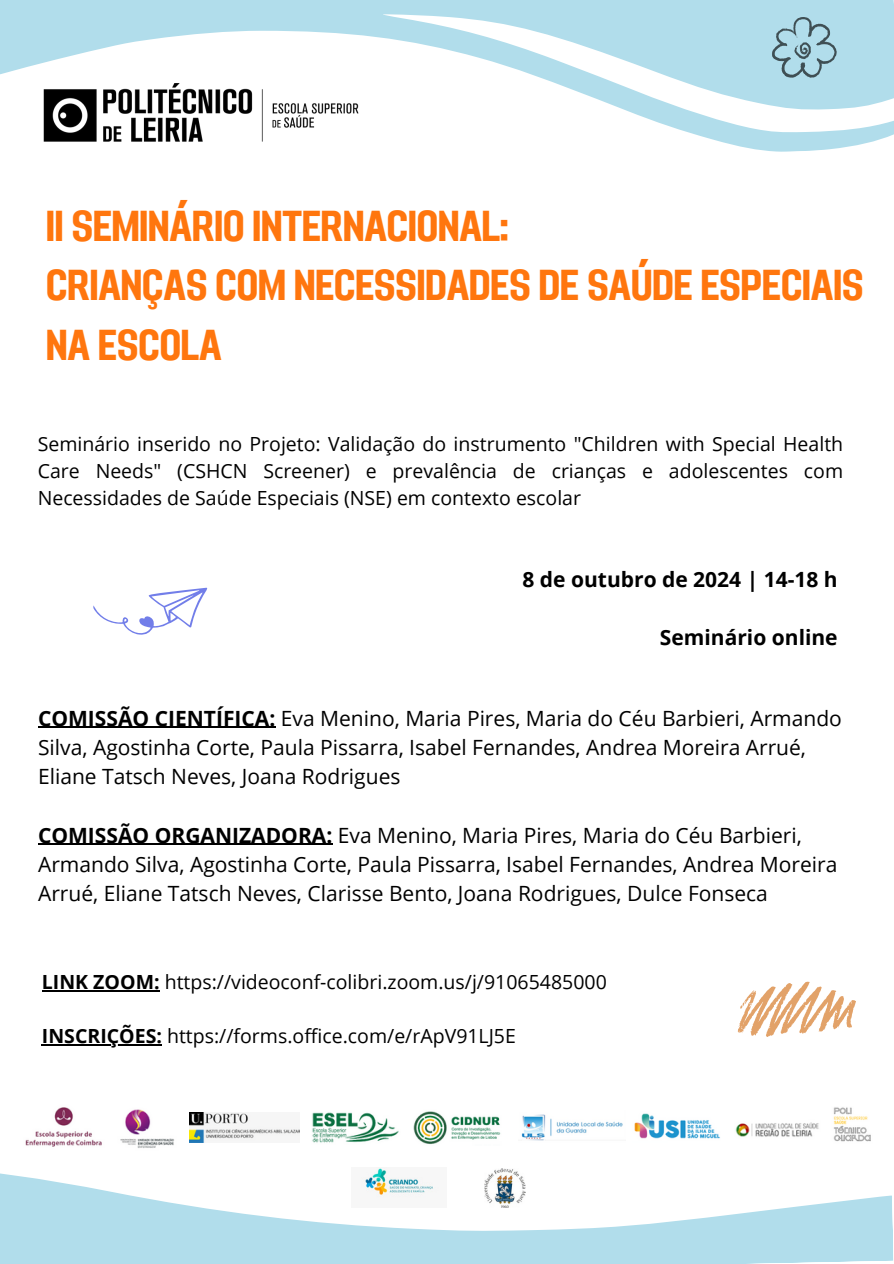
<style>
.page{position:relative;width:894px;height:1264px;background:#fff}
.page>*{position:absolute;margin:0;border:0;box-sizing:border-box;transform-origin:0 0}
.t1{font:43.2px/59.7px "Adirek Sans 700";color:#ff760e}
.t2{font:21px/29.2px "Open Sans";color:#000}
.t3{font:700 21px "Open Sans";color:#000}
.t4{font:19.5px/27px "Open Sans";color:#000;text-align:justify}
.s1{font-weight:700}
</style>
<div class="page">
<svg style="left:0;top:0;width:893px;height:152px;fill:#b1ddeb"></svg>
<svg style="left:0;top:1173px;width:893px;height:90px;fill:#b1ddeb"></svg>
<img style="left:20px;top:62px;width:363px;height:90px">
<svg style="left:93px;top:587px;width:115px;height:48px"></svg>
<svg style="left:771px;top:17px;width:65px;height:61px;background:#9ac0cc"></svg>
<svg style="left:737px;top:981px;width:118px;height:55px"></svg>
<img style="left:25px;top:1107px;width:77px;height:40px">
<img style="left:120px;top:1109px;width:54px;height:39px">
<img style="left:189px;top:1112px;width:110px;height:30px">
<img style="left:312px;top:1112px;width:87px;height:31px">
<img style="left:414px;top:1111px;width:87px;height:33px">
<img style="left:521px;top:1114px;width:102px;height:27px">
<img style="left:634px;top:1113px;width:86px;height:26px">
<img style="left:735px;top:1122px;width:84px;height:15px">
<img style="left:833px;top:1107px;width:38px;height:35px">
<img style="left:352px;top:1167px;width:94px;height:40px">
<img style="left:485px;top:1168px;width:40px;height:39px">
<hr style="left:38px;top:726px;width:237px;height:1px;background:#000">
<hr style="left:38px;top:843px;width:294px;height:1px;background:#000">
<hr style="left:42px;top:990px;width:118px;height:1px;background:#000">
<hr style="left:42px;top:1044px;width:120px;height:1px;background:#000">
<p class="t1" style="left:46px;top:196px;width:818px">II SEMINÁRIO INTERNACIONAL:<br>CRIANÇAS COM NECESSIDADES DE SAÚDE ESPECIAIS<br>NA ESCOLA</p>
<p class="t4" style="left:38px;top:429px;width:806px">Seminário inserido no Projeto: Validação do instrumento "Children with Special Health Care Needs" (CSHCN Screener) e prevalência de crianças e adolescentes com Necessidades de Saúde Especiais (NSE) em contexto escolar</p>
<p class="t3" style="left:522px;top:564px;width:316px">8 de outubro de 2024 | 14-18 h</p>
<p class="t3" style="left:659px;top:622px;width:179px">Seminário online</p>
<p class="t2" style="left:38px;top:702px;width:805px"><span class="s1">COMISSÃO CIENTÍFICA:</span> Eva Menino, Maria Pires, Maria do Céu Barbieri, Armando<br>Silva, Agostinha Corte, Paula Pissarra, Isabel Fernandes, Andrea Moreira Arrué,<br>Eliane Tatsch Neves, Joana Rodrigues</p>
<p class="t2" style="left:38px;top:819px;width:800px"><span class="s1">COMISSÃO ORGANIZADORA:</span> Eva Menino, Maria Pires, Maria do Céu Barbieri,<br>Armando Silva, Agostinha Corte, Paula Pissarra, Isabel Fernandes, Andrea Moreira<br>Arrué, Eliane Tatsch Neves, Clarisse Bento, Joana Rodrigues, Dulce Fonseca</p>
<p class="t4" style="left:42px;top:968px;width:566px"><span class="s1">LINK ZOOM:</span> https://videoconf-colibri.zoom.us/j/91065485000</p>
<p class="t4" style="left:42px;top:1022px;width:475px"><span class="s1">INSCRIÇÕES:</span> https://forms.office.com/e/rApV91LJ5E</p>
</div>
